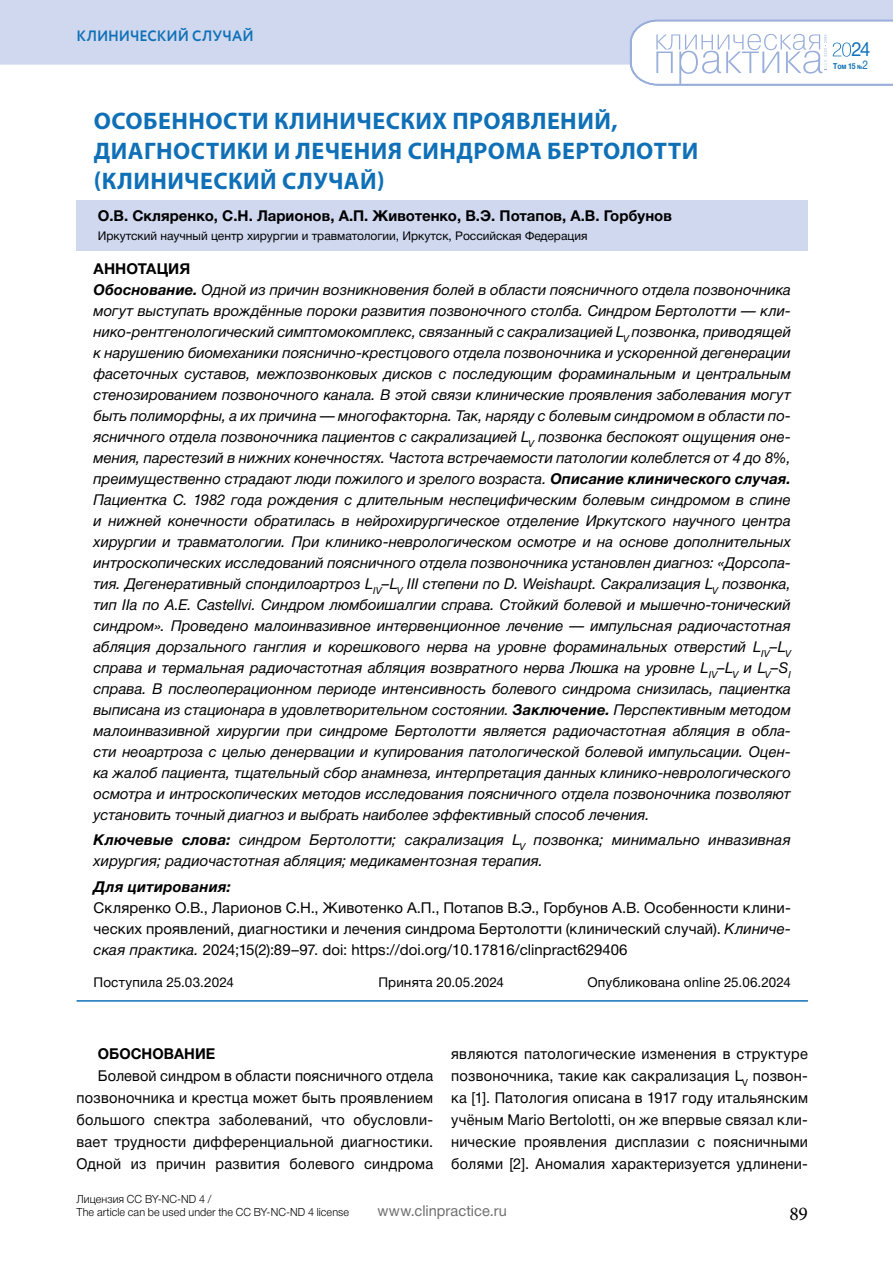
<style>
.page{position:relative;width:893px;height:1263px;background:#fff}
.page>*{position:absolute;margin:0;border:0;box-sizing:border-box;transform-origin:0 0}
._01_Header{font:700 24px/30px "Myriad Pro";letter-spacing:.02em;color:#0f70b7}
.t1{font:19.5px "Minion Pro";color:#000}
.t2{font:19.5px "Helvetica Neue Cyr";color:#0f70b7;scale:.95 1}
._04_Resume_Rus{font:italic 15px/21px "Helvetica Neue Cyr";letter-spacing:.005em;color:#000;text-align:justify}
.Body_Text{font:15px/22px "Helvetica Neue Cyr";letter-spacing:.015em;color:#000;text-align:justify}
._06_Citation_Rus{font:15px/21px "Helvetica Neue Cyr";color:#000;text-align:justify}
._05_Key_word_Rus{font:italic 15px/21px "Helvetica Neue Cyr";letter-spacing:.01em;color:#000}
._02_Autor_s_rus{font:700 15px "Helvetica Neue Cyr";color:#000}
.t3{font:15px "Helvetica Neue Cyr";letter-spacing:.005em;color:#706f6f}
.t4{font:700 15px "Circe";letter-spacing:.005em;color:#0f70b7;scale:.95 1}
._06_Citation_Rys_для_цитирования{font:italic 700 15px "Helvetica Neue Cyr";letter-spacing:.015em;color:#000}
.Header_01{font:700 15px "Helvetica Neue Cyr";letter-spacing:.005em;color:#000}
._04_Resume_Rus_аннотация{font:700 15px "Helvetica Neue Cyr";letter-spacing:.005em;color:#000}
._07_Date_RUS{font:13.5px "Helvetica Neue Cyr";letter-spacing:.01em;color:#000}
._03_What_Rus{font:12px "Helvetica Neue Cyr";color:#000}
._09_Key_word_Engl{font:300 11.25px "Helvetica Neue Cyr";letter-spacing:.005em;color:#000;scale:.96 1}
.t5{font:700 8.25px "Helvetica Neue Cyr";color:#0f70b7;scale:.85 1}
.s1{font-weight:700}
.s2{font-style:italic}
.s3{font-size:6px}
.s4{font-weight:400;font-size:12px}
</style>
<div class="page">
<div style="left:0;top:0;width:893px;height:65px;background:#cfd8ef"></div>
<svg style="left:629px;top:19px;width:264px;height:67px"></svg>
<div style="left:77px;top:201px;width:731px;height:50px;background:#cfd8ef"></div>
<hr style="left:77px;top:1000px;width:731px;height:2px;background:#0f70b7">
<p class="t4" style="left:77px;top:26px;width:188px">КЛИНИЧЕСКИЙ СЛУЧАЙ</p>
<h2 class="_01_Header" style="left:94px;top:105px;width:606px">ОСОБЕННОСТИ КЛИНИЧЕСКИХ ПРОЯВЛЕНИЙ,<br>ДИАГНОСТИКИ И ЛЕЧЕНИЯ СИНДРОМА БЕРТОЛОТТИ (КЛИНИЧЕСКИЙ СЛУЧАЙ)</h2>
<p class="_02_Autor_s_rus" style="left:98px;top:207px;width:576px">О.В. Скляренко, С.Н. Ларионов, А.П. Животенко, В.Э. Потапов, А.В. Горбунов</p>
<p class="_03_What_Rus" style="left:98px;top:230px;width:491px">Иркутский научный центр хирургии и травматологии, Иркутск, Российская Федерация</p>
<h3 class="_04_Resume_Rus_аннотация" style="left:94px;top:261px;width:98px">АННОТАЦИЯ</h3>
<p class="_04_Resume_Rus" style="left:94px;top:279px;width:699px"><span class="s1">Обоснование.</span> Одной из причин возникновения болей в области поясничного отдела позвоночника могут выступать врождённые пороки развития позвоночного столба. Синдром Бертолотти — кли&shy;нико-рентгенологический симптомокомплекс, связанный с сакрализацией L<sub>V</sub> позвонка, приводящей к нарушению биомеханики пояснично-крестцового отдела позвоночника и ускоренной дегенерации фасеточных суставов, межпозвонковых дисков с последующим фораминальным и центральным стенозированием позвоночного канала. В этой связи клинические проявления заболевания могут быть полиморфны, а их причина — многофакторна. Так, наряду с болевым синдромом в области по&shy;ясничного отдела позвоночника пациентов с сакрализацией L<sub>V</sub> позвонка беспокоят ощущения оне&shy;мения, парестезий в нижних конечностях. Частота встречаемости патологии колеблется от 4 до 8%, преимущественно страдают люди пожилого и зрелого возраста. <span class="s1">Описание клинического случая.<br></span>Пациентка С. 1982 года рождения с длительным неспецифическим болевым синдромом в спине и нижней конечности обратилась в нейрохирургическое отделение Иркутского научного центра хирургии и травматологии. При клинико-неврологическом осмотре и на основе дополнительных интроскопических исследований поясничного отдела позвоночника установлен диагноз: «Дорсопа&shy;тия. Дегенеративный спондилоартроз L<sub>IV</sub>–L<sub>V</sub> III степени по D. Weishaupt. Сакрализация L<sub>V</sub> позвонка, тип IIа по А.Е. Castellvi. Синдром люмбоишалгии справа. Стойкий болевой и мышечно-тонический синдром». Проведено малоинвазивное интервенционное лечение — импульсная радиочастотная абляция дорзального ганглия и корешкового нерва на уровне фораминальных отверстий L<sub>IV</sub>–L<sub>V </sub>справа и термальная радиочастотная абляция возвратного нерва Люшка на уровне L<sub>IV</sub>–L<sub>V</sub> и L<sub>V</sub>–S<sub>I </sub>справа. В послеоперационном периоде интенсивность болевого синдрома снизилась, пациентка выписана из стационара в удовлетворительном состоянии. <span class="s1">Заключение.</span> Перспективным методом малоинвазивной хирургии при синдроме Бертолотти является радиочастотная абляция в обла&shy;сти неоартроза с целью денервации и купирования патологической болевой импульсации. Оцен&shy;ка жалоб пациента, тщательный сбор анамнеза, интерпретация данных клинико-неврологического осмотра и интроскопических методов исследования поясничного отдела позвоночника позволяют установить точный диагноз и выбрать наиболее эффективный способ лечения.</p>
<p class="_05_Key_word_Rus" style="left:94px;top:830px;width:699px"><span class="s1">Ключевые слова:</span> синдром Бертолотти; сакрализация L<sub>V</sub> позвонка; минимально инвазивная хирургия; радиочастотная абляция; медикаментозная терапия.</p>
<h4 class="_06_Citation_Rys_для_цитирования" style="left:94px;top:878px;width:139px">Для цитирования:</h4>
<p class="_06_Citation_Rus" style="left:94px;top:897px;width:699px">Скляренко О.В., Ларионов С.Н., Животенко А.П., Потапов В.Э., Горбунов А.В. Особенности клини&shy;ческих проявлений, диагностики и лечения синдрома Бертолотти (клинический случай). <span class="s2">Клиниче&shy;ская практика.</span> 2024;15(2):89–97. doi: https://doi.org/10.17816/clinpract629406</p>
<p class="_07_Date_RUS" style="left:94px;top:975px;width:142px">Поступила 25.03.2024</p>
<p class="_07_Date_RUS" style="left:378px;top:975px;width:127px">Принята 20.05.2024</p>
<p class="_07_Date_RUS" style="left:588px;top:975px;width:205px">Опубликована online 25.06.2024</p>
<h3 class="Header_01" style="left:98px;top:1045px;width:119px">ОБОСНОВАНИЕ</h3>
<p class="Body_Text" style="left:77px;top:1065px;width:358px;text-indent:21px">Болевой синдром в области поясничного отдела позвоночника и крестца может быть проявлением большого спектра заболеваний, что обусловли&shy;вает трудности дифференциальной диагностики.<br>Одной из причин развития болевого синдрома</p>
<p class="Body_Text" style="left:451px;top:1043px;width:358px">являются патологические изменения в структуре позвоночника, такие как сакрализация L<sub>V</sub> позвон&shy;ка [1]. Патология описана в 1917 году итальянским учёным Mario Bertolotti, он же впервые связал кли&shy;нические проявления дисплазии с поясничными болями [2]. Аномалия характеризуется удлинени-</p>
<p class="_09_Key_word_Engl" style="left:77px;top:1192px;width:142px">Лицензия CC BY-NC-ND 4 /</p>
<p class="_09_Key_word_Engl" style="left:77px;top:1206px;width:285px">The article can be used under the CC BY-NC-ND 4 license</p>
<p class="t3" style="left:377px;top:1203px;width:131px">www.clinpractice.ru</p>
<h2 class="t1" style="left:789px;top:1200px;width:20px">89</h2>
<h2 class="t2" style="left:851px;top:39px;width:22px">24</h2>
<p class="t5" style="left:833px;top:61px;width:43px">Том 15 <span class="s3">№</span><span class="s4">2</span></p>
</div>
